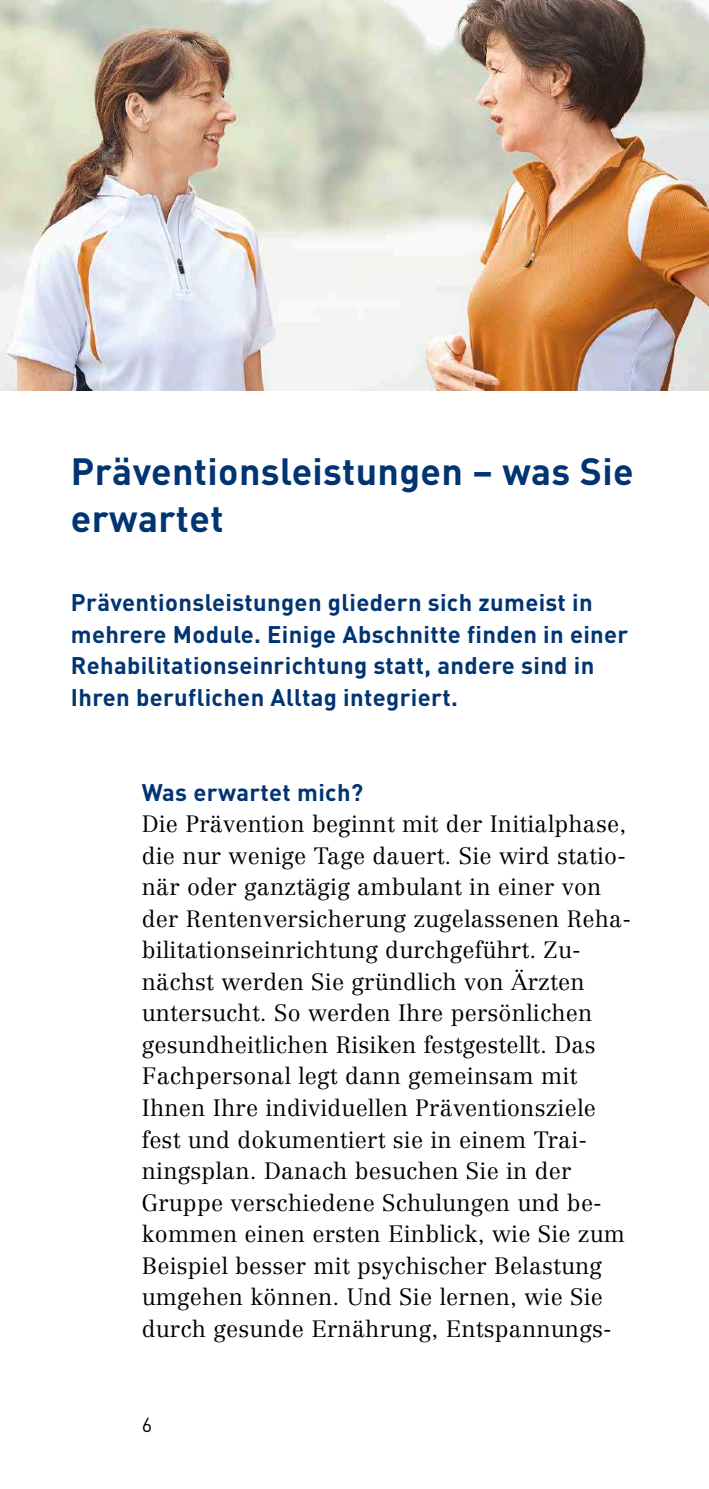
<style>
.page{position:relative;width:709px;height:1489px;background:#fff}
.page>*{position:absolute;margin:0;border:0;box-sizing:border-box;transform-origin:0 0}
.t1{font:700 37.5px/47.2px "DIN";letter-spacing:.01em;color:#003472}
.t2{font:700 23.75px/31.5px "DIN";letter-spacing:.015em;color:#003472}
.t3{font:300 23.25px/31.5px "Centennial";letter-spacing:.01em;color:#000}
.t4{font:20px "DIN";color:#000}
</style>
<div class="page">
<img style="left:0;top:0;width:709px;height:390px">
<h2 class="t1" style="left:71px;top:446px;width:564px">Präventionsleistungen – was Sie erwartet</h2>
<p class="t2" style="left:71px;top:586px;width:559px">Präventionsleistungen gliedern sich zumeist in mehrere Module. Einige Abschnitte finden in einer Rehabilitationseinrichtung statt, andere sind in Ihren beruflichen Alltag integriert.</p>
<h3 class="t2" style="left:142px;top:775px;width:223px">Was erwartet mich?</h3>
<p class="t3" style="left:142px;top:808px;width:491px">Die Prävention beginnt mit der Initialphase, die nur wenige Tage dauert. Sie wird statio&shy;när oder ganztägig ambulant in einer von der Rentenversicherung zugelassenen Reha&shy;bilitationseinrichtung durchgeführt. Zu&shy;nächst werden Sie gründlich von Ärzten untersucht. So werden Ihre persönlichen gesundheitlichen Risiken festgestellt. Das Fachpersonal legt dann gemeinsam mit Ihnen Ihre individuellen Präventionsziele fest und dokumentiert sie in einem Trai&shy;ningsplan. Danach besuchen Sie in der Gruppe verschiedene Schulungen und be&shy;kommen einen ersten Einblick, wie Sie zum Beispiel besser mit psychischer Belastung umgehen können. Und Sie lernen, wie Sie durch gesunde Ernährung, Entspannungs-</p>
<p class="t4" style="left:142px;top:1411px;width:12px">6</p>
</div>
